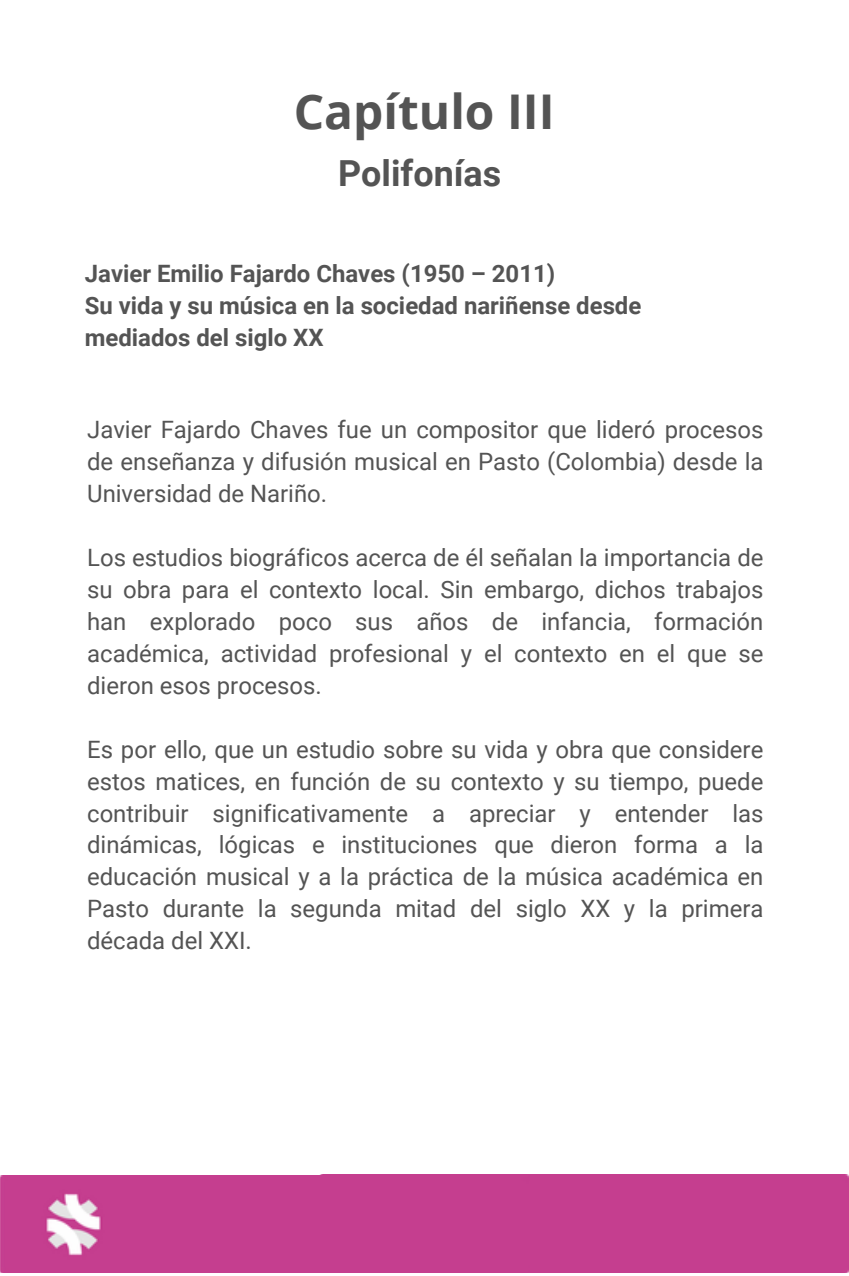
<style>
.page{position:relative;width:849px;height:1276px;background:#fff}
.page>*{position:absolute;margin:0;border:0;box-sizing:border-box;transform-origin:0 0}
.t1{font:700 48px "Open Sans";color:#545454}
.t2{font:700 36px "Roboto";color:#545454}
.t3{font:24px/31.8px "Roboto";color:#545454;text-align:justify}
.t4{font:700 24px/31.8px "Roboto";color:#545454}
</style>
<div class="page">
<div style="left:530px;top:1175px;width:318px;height:98px;background:#c53e8f"></div>
<div style="left:0;top:1175px;width:530px;height:98px;background:#c53e8f"></div>
<p class="t1" style="left:294px;top:78px;width:262px">Capítulo III</p>
<p class="t2" style="left:338px;top:152px;width:165px">Polifonías</p>
<p class="t4" style="left:85px;top:258px;width:472px">Javier Emilio Fajardo Chaves (1950 – 2011)</p>
<p class="t4" style="left:85px;top:290px;width:558px">Su vida y su música en la sociedad nariñense desde mediados del siglo XX</p>
<p class="t3" style="left:87px;top:414px;width:678px">Javier Fajardo Chaves fue un compositor que lideró procesos de enseñanza y difusión musical en Pasto (Colombia) desde la Universidad de Nariño.</p>
<p class="t3" style="left:87px;top:542px;width:678px">Los estudios biográficos acerca de él señalan la importancia de su obra para el contexto local. Sin embargo, dichos trabajos han explorado poco sus años de infancia, formación académica, actividad profesional y el contexto en el que se dieron esos procesos.</p>
<p class="t3" style="left:87px;top:733px;width:678px">Es por ello, que un estudio sobre su vida y obra que considere estos matices, en función de su contexto y su tiempo, puede contribuir significativamente a apreciar y entender las dinámicas, lógicas e instituciones que dieron forma a la educación musical y a la práctica de la música académica en Pasto durante la segunda mitad del siglo XX y la primera década del XXI.</p>
</div>
